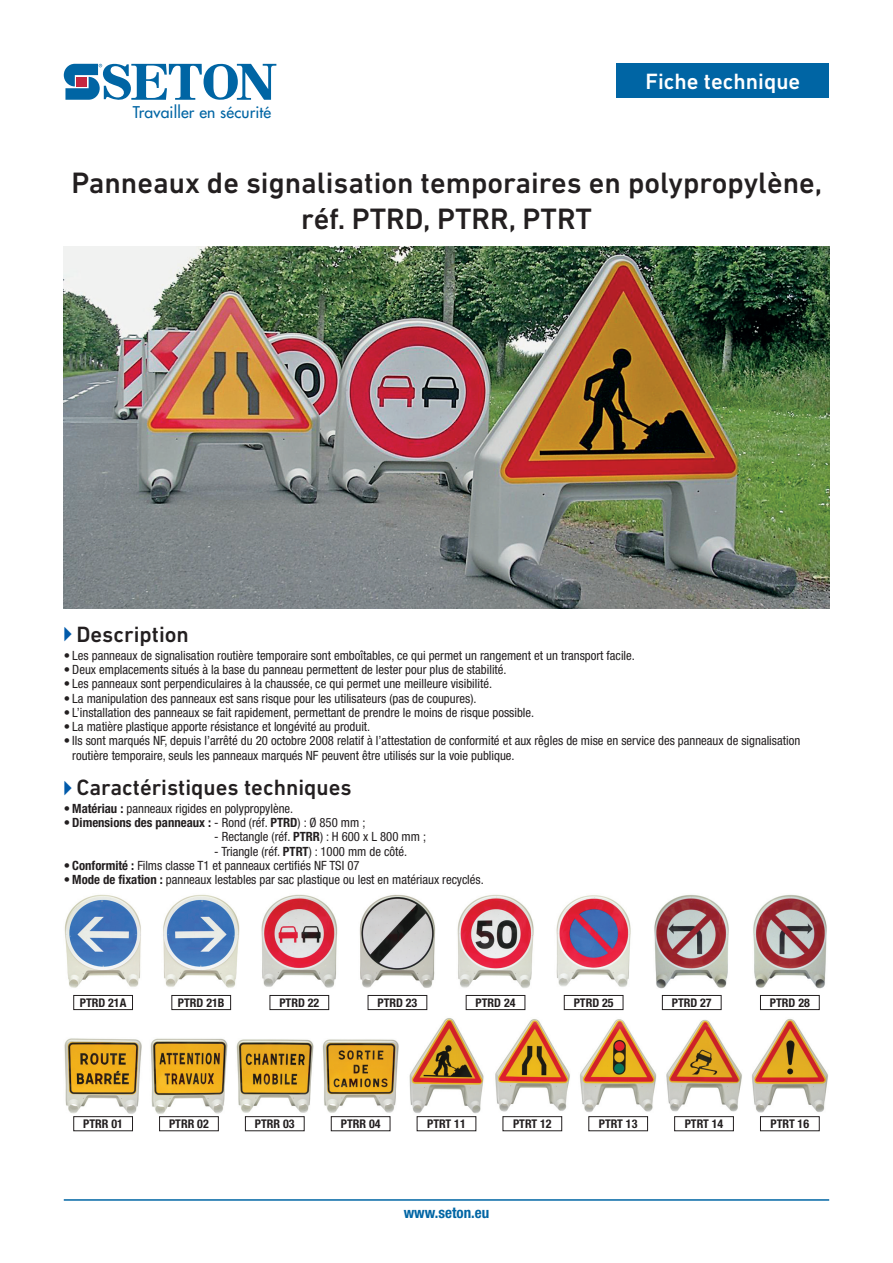
<style>
.page{position:relative;width:893px;height:1263px;background:#fff}
.page>*{position:absolute;margin:0;border:0;box-sizing:border-box;transform-origin:0 0}
.t1{font:500 30px/36px "DIN Next LT Pro";color:#231f20;text-align:center}
.t2{font:500 22.5px "DIN Next LT Pro";color:#231f20}
.t3{font:500 22.5px "DIN Next LT Pro";color:#fff}
.t4{font:15.75px "Futura";letter-spacing:.01em;color:#0065a4}
.t5{font:700 condensed 15px "Helvetica Neue LT Pro";color:#0065a4}
.t6{font:condensed 12.75px/14.2px "Helvetica Neue LT Pro";color:#231f20}
.t7{font:700 condensed 12.75px "Helvetica Neue LT Pro";color:#231f20}
.t8{font:700 condensed 12px "Helvetica Neue LT Pro";color:#231f20}
.s1{font-family:"Abacus Three S Si";font-weight:400;font-size:16.5px;color:#015aaa}
.s2{font-weight:700}
.s3{font-weight:400}
</style>
<div class="page">
<svg style="left:64px;top:64px;width:212px;height:36px"></svg>
<hr style="left:64px;top:1199px;width:765px;height:2px;background:#0065a4">
<div style="left:617px;top:64px;width:212px;height:34px;background:#0065a4"></div>
<img style="left:64px;top:247px;width:765px;height:361px">
<img style="left:64px;top:894px;width:77px;height:94px">
<div style="left:73px;top:995px;width:60px;height:15px;border:1px solid #231f20"></div>
<img style="left:163px;top:894px;width:77px;height:94px">
<div style="left:171px;top:995px;width:60px;height:15px;border:1px solid #231f20"></div>
<img style="left:261px;top:894px;width:77px;height:94px">
<div style="left:270px;top:995px;width:59px;height:15px;border:1px solid #231f20"></div>
<img style="left:359px;top:894px;width:77px;height:94px">
<div style="left:368px;top:995px;width:59px;height:15px;border:1px solid #231f20"></div>
<img style="left:457px;top:895px;width:77px;height:93px">
<div style="left:466px;top:995px;width:59px;height:15px;border:1px solid #231f20"></div>
<img style="left:556px;top:895px;width:75px;height:92px">
<div style="left:564px;top:995px;width:59px;height:15px;border:1px solid #231f20"></div>
<img style="left:654px;top:895px;width:75px;height:93px">
<div style="left:662px;top:995px;width:59px;height:15px;border:1px solid #231f20"></div>
<img style="left:753px;top:895px;width:74px;height:93px">
<div style="left:760px;top:995px;width:60px;height:15px;border:1px solid #231f20"></div>
<img style="left:409px;top:1018px;width:75px;height:96px">
<div style="left:417px;top:1116px;width:59px;height:15px;border:1px solid #231f20"></div>
<img style="left:495px;top:1019px;width:75px;height:93px">
<div style="left:503px;top:1116px;width:59px;height:15px;border:1px solid #231f20"></div>
<img style="left:580px;top:1019px;width:77px;height:93px">
<div style="left:588px;top:1116px;width:60px;height:15px;border:1px solid #231f20"></div>
<img style="left:666px;top:1020px;width:76px;height:92px">
<div style="left:674px;top:1116px;width:60px;height:15px;border:1px solid #231f20"></div>
<img style="left:752px;top:1019px;width:76px;height:94px">
<div style="left:760px;top:1116px;width:60px;height:15px;border:1px solid #231f20"></div>
<img style="left:64px;top:1038px;width:78px;height:76px">
<div style="left:73px;top:1116px;width:60px;height:15px;border:1px solid #231f20"></div>
<img style="left:150px;top:1038px;width:78px;height:76px">
<div style="left:159px;top:1116px;width:60px;height:15px;border:1px solid #231f20"></div>
<img style="left:236px;top:1039px;width:78px;height:74px">
<div style="left:245px;top:1116px;width:60px;height:15px;border:1px solid #231f20"></div>
<img style="left:322px;top:1039px;width:77px;height:74px">
<div style="left:331px;top:1116px;width:59px;height:15px;border:1px solid #231f20"></div>
<p class="t4" style="left:133px;top:102px;width:140px">Travailler en sécurité</p>
<h2 class="t3" style="left:645px;top:69px;width:156px">Fiche technique</h2>
<h1 class="t1" style="left:71px;top:164px;width:752px">Panneaux de signalisation temporaires en polypropylène, réf. PTRD, PTRR, PTRT</h1>
<h2 class="t2" style="left:64px;top:621px;width:127px"><span class="s1">A</span> Description</h2>
<p class="t6" style="left:64px;top:648px;width:573px">• Les panneaux de signalisation routière temporaire sont emboîtables, ce qui permet un rangement et un transport facile.</p>
<p class="t6" style="left:64px;top:662px;width:444px">• Deux emplacements situés à la base du panneau permettent de lester pour plus de stabilité.</p>
<p class="t6" style="left:64px;top:676px;width:430px">• Les panneaux sont perpendiculaires à la chaussée, ce qui permet une meilleure visibilité.</p>
<p class="t6" style="left:64px;top:691px;width:414px">• La manipulation des panneaux est sans risque pour les utilisateurs (pas de coupures).</p>
<p class="t6" style="left:64px;top:705px;width:472px">• L’installation des panneaux se fait rapidement, permettant de prendre le moins de risque possible.</p>
<p class="t6" style="left:64px;top:719px;width:308px">• La matière plastique apporte résistance et longévité au produit.</p>
<p class="t6" style="left:72px;top:733px;width:729px;text-indent:-9px">• Ils sont marqués NF, depuis l’arrêté du 20 octobre 2008 relatif à l’attestation de conformité et aux rêgles de mise en service des panneaux de signalisation routière temporaire, seuls les panneaux marqués NF peuvent être utilisés sur la voie publique.</p>
<h2 class="t2" style="left:64px;top:774px;width:289px"><span class="s1">A</span> Caractéristiques techniques</h2>
<p class="t6" style="left:64px;top:801px;width:231px">• <span class="s2">Matériau :</span> panneaux rigides en polypropylène.</p>
<p class="t7" style="left:64px;top:815px;width:303px"><span class="s3">•</span> Dimensions des panneaux : <span class="s3">- Rond (réf.</span> PTRD<span class="s3">) : Ø 850 mm ;</span></p>
<p class="t6" style="left:214px;top:829px;width:213px">- Rectangle (réf. <span class="s2">PTRR</span>) : H 600 x L 800 mm ;</p>
<p class="t6" style="left:214px;top:844px;width:194px">- Triangle (réf. <span class="s2">PTRT</span>) : 1000 mm de côté.</p>
<p class="t6" style="left:64px;top:858px;width:297px">• <span class="s2">Conformité :</span> Films classe T1 et panneaux certifiés NF TSI 07</p>
<p class="t6" style="left:64px;top:872px;width:421px">• <span class="s2">Mode de fixation :</span> panneaux lestables par sac plastique ou lest en matériaux recyclés.</p>
<p class="t8" style="left:80px;top:995px;width:48px">PTRD 21A</p>
<p class="t8" style="left:178px;top:995px;width:48px">PTRD 21B</p>
<p class="t8" style="left:279px;top:995px;width:41px">PTRD 22</p>
<p class="t8" style="left:377px;top:995px;width:41px">PTRD 23</p>
<p class="t8" style="left:476px;top:995px;width:41px">PTRD 24</p>
<p class="t8" style="left:574px;top:995px;width:41px">PTRD 25</p>
<p class="t8" style="left:672px;top:995px;width:41px">PTRD 27</p>
<p class="t8" style="left:770px;top:995px;width:41px">PTRD 28</p>
<p class="t8" style="left:83px;top:1116px;width:41px">PTRR 01</p>
<p class="t8" style="left:169px;top:1116px;width:41px">PTRR 02</p>
<p class="t8" style="left:255px;top:1116px;width:41px">PTRR 03</p>
<p class="t8" style="left:341px;top:1116px;width:41px">PTRR 04</p>
<p class="t8" style="left:427px;top:1116px;width:40px">PTRT 11</p>
<p class="t8" style="left:513px;top:1116px;width:40px">PTRT 12</p>
<p class="t8" style="left:599px;top:1116px;width:40px">PTRT 13</p>
<p class="t8" style="left:685px;top:1116px;width:40px">PTRT 14</p>
<p class="t8" style="left:771px;top:1116px;width:40px">PTRT 16</p>
<p class="t5" style="left:404px;top:1204px;width:87px">www.seton.eu</p>
</div>
